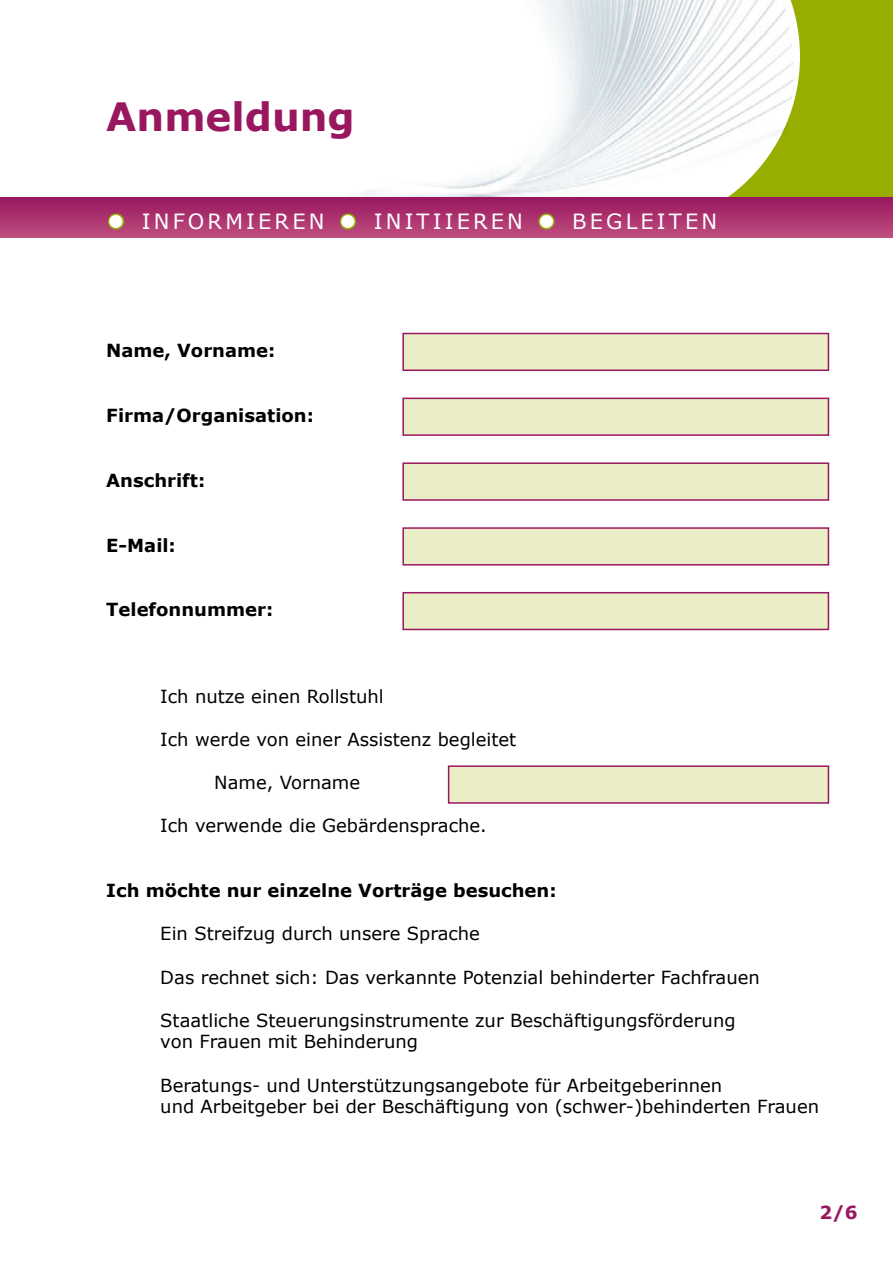
<style>
.page{position:relative;width:893px;height:1263px;background:#fff}
.page>*{position:absolute;margin:0;border:0;box-sizing:border-box;transform-origin:0 0}
.t1{font:700 39px "Verdana";color:#99175e}
.t2{font:21px "Verdana";letter-spacing:.15em;color:#fff}
.t3{font:18px/21.6px "Verdana";color:#000}
.t4{font:700 18px "Verdana";color:#000}
.t5{font:700 18px "Verdana";color:#99175e}
.s1{font-size:36px}
</style>
<div class="page">
<div style="left:630px;top:0;width:263px;height:230px;background:#97ad00"></div>
<img style="left:300px;top:0;width:494px;height:198px">
<div style="left:0;top:198px;width:893px;height:40px;background:linear-gradient(to bottom,#99175f,#be4e7f)"></div>
<svg style="left:106px;top:212px;width:20px;height:20px"></svg>
<svg style="left:338px;top:212px;width:20px;height:20px"></svg>
<svg style="left:536px;top:212px;width:21px;height:20px"></svg>
<div style="left:448px;top:765px;width:381px;height:39px;background:#ebedc6;border:2px solid #99175e"></div>
<div style="left:402px;top:592px;width:427px;height:38px;background:#ebedc6;border:2px solid #99175e"></div>
<div style="left:402px;top:527px;width:427px;height:39px;background:#ebedc6;border:2px solid #99175e"></div>
<div style="left:402px;top:462px;width:427px;height:39px;background:#ebedc6;border:2px solid #99175e"></div>
<div style="left:402px;top:398px;width:427px;height:38px;background:#ebedc6;border:2px solid #99175e"></div>
<div style="left:402px;top:333px;width:427px;height:38px;background:#ebedc6;border:2px solid #99175e"></div>
<h2 class="t1" style="left:106px;top:91px;width:250px">Anmeldung</h2>
<p class="t2" style="left:106px;top:208px;width:612px"><span class="s1">•</span> Informieren <span class="s1">•</span> Initiieren <span class="s1">•</span> Begleiten</p>
<p class="t4" style="left:106px;top:339px;width:171px">Name, Vorname:</p>
<p class="t4" style="left:106px;top:404px;width:209px">Firma/Organisation:</p>
<p class="t4" style="left:106px;top:468px;width:100px">Anschrift:</p>
<p class="t4" style="left:106px;top:533px;width:71px">E-Mail:</p>
<p class="t4" style="left:106px;top:598px;width:168px">Telefonnummer:</p>
<p class="t3" style="left:160px;top:686px;width:225px">Ich nutze einen rollstuhl</p>
<p class="t3" style="left:160px;top:729px;width:358px">Ich werde von einer Assistenz begleitet</p>
<p class="t3" style="left:214px;top:772px;width:147px">name, Vorname</p>
<p class="t3" style="left:160px;top:815px;width:328px">Ich verwende die gebärdensprache.</p>
<h3 class="t4" style="left:106px;top:879px;width:452px">Ich möchte nur einzelne Vorträge besuchen:</h3>
<p class="t3" style="left:160px;top:923px;width:321px">ein Streifzug durch unsere Sprache</p>
<p class="t3" style="left:160px;top:966px;width:601px">Das rechnet sich: Das verkannte Potenzial behinderter fachfrauen</p>
<p class="t3" style="left:160px;top:1010px;width:577px">Staatliche Steuerungsinstrumente zur Beschäftigungsförderung von frauen mit Behinderung</p>
<p class="t3" style="left:160px;top:1074px;width:660px">Beratungs- und Unterstützungsangebote für Arbeitgeberinnen<br>und Arbeitgeber bei der Beschäftigung von (schwer-)behinderten frauen</p>
<p class="t5" style="left:819px;top:1201px;width:39px">2/6</p>
</div>
